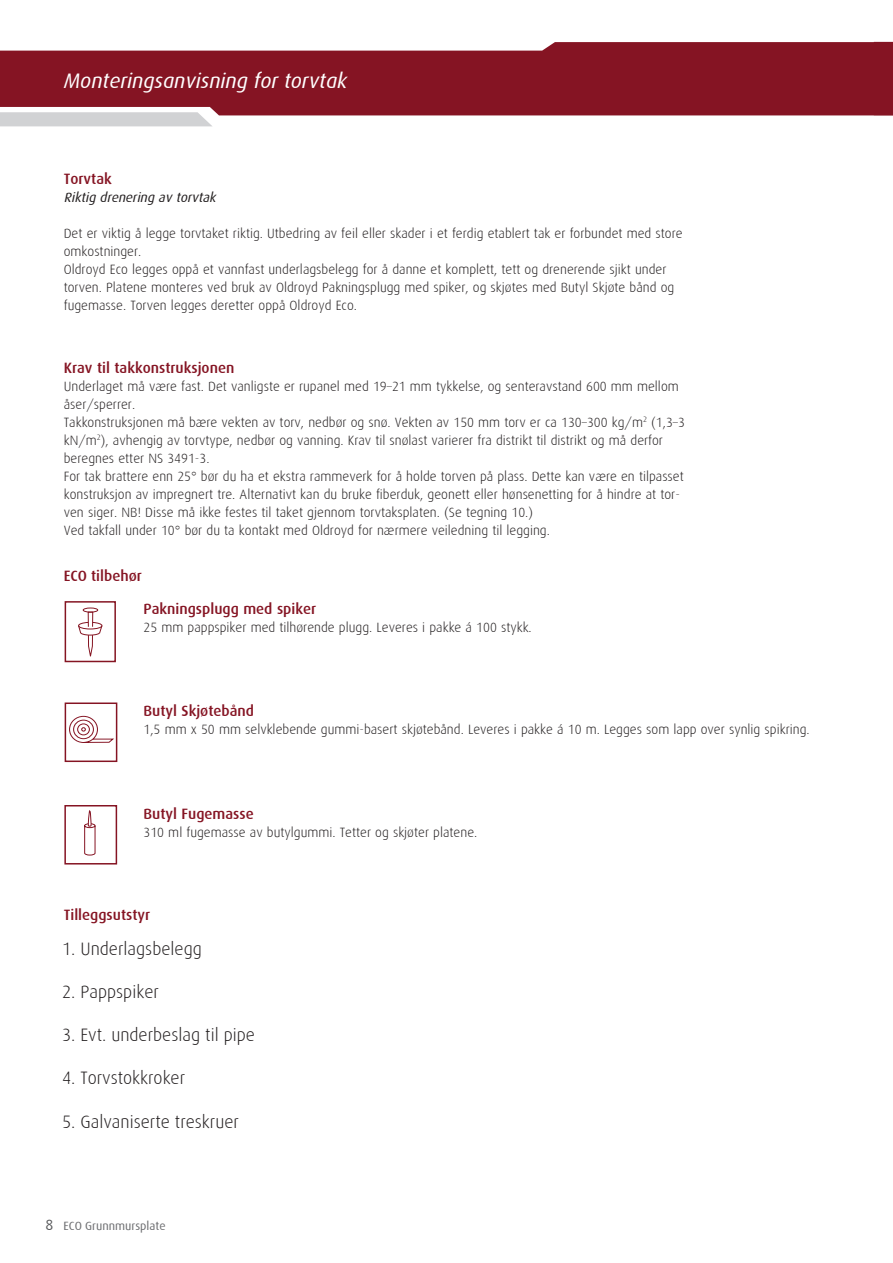
<style>
.page{position:relative;width:893px;height:1263px;background:#fff}
.page>*{position:absolute;margin:0;border:0;box-sizing:border-box;transform-origin:0 0}
.t1{font:italic 21px "Dax";color:#fff}
.t2{font:300 18px "Dax";color:#231f20}
.t3{font:500 15px "Dax";color:#851423}
.t4{font:300 13.5px/18px "Dax";color:#231f20}
.t5{font:italic 13.5px "Dax";color:#231f20}
.t6{font:12px "Dax";color:#6c6d70}
.s1{font-size:15px;color:#57585a}
</style>
<div class="page">
<svg style="left:0;top:42px;width:874px;height:73px;background:#902937"></svg>
<svg style="left:0;top:112px;width:213px;height:14px;background:#d3d4d6"></svg>
<svg style="left:874px;top:42px;width:19px;height:73px"></svg>
<div style="left:88px;top:612px;width:5px;height:15px;border:1px solid #851522"></div>
<svg style="left:78px;top:621px;width:25px;height:36px"></svg>
<div style="left:83px;top:608px;width:15px;height:4px;border:1px solid #851522;border-radius:50%"></div>
<div style="left:65px;top:601px;width:51px;height:61px;border:2px solid #851522"></div>
<svg style="left:69px;top:716px;width:45px;height:27px"></svg>
<div style="left:65px;top:702px;width:52px;height:60px;border:2px solid #851423"></div>
<svg style="left:84px;top:810px;width:11px;height:45px"></svg>
<div style="left:64px;top:805px;width:53px;height:59px;border:2px solid #851423"></div>
<h1 class="t1" style="left:64px;top:69px;width:285px">Monteringsanvisning for torvtak</h1>
<p class="t3" style="left:64px;top:170px;width:50px">Torvtak</p>
<p class="t5" style="left:64px;top:190px;width:156px">Riktig drenering av torvtak</p>
<p class="t4" style="left:64px;top:224px;width:620px">Det er viktig å legge torvtaket riktig. Utbedring av feil eller skader i et ferdig etablert tak er forbundet med store omkostninger.<br>Oldroyd Eco legges oppå et vannfast underlagsbelegg for å danne et komplett, tett og drenerende sjikt under torven. Platene monteres ved bruk av Oldroyd Pakningsplugg med spiker, og skjøtes med Butyl Skjøte bånd og fugemasse. Torven legges deretter oppå Oldroyd Eco.</p>
<p class="t3" style="left:64px;top:359px;width:172px">Krav til takkonstruksjonen</p>
<p class="t4" style="left:64px;top:377px;width:623px">Underlaget må være fast. Det vanligste er rupanel med 19–21 mm tykkelse, og senteravstand 600 mm mellom åser/sperrer.<br>Takkonstruksjonen må bære vekten av torv, nedbør og snø. Vekten av 150 mm torv er ca 130–300 kg/m<sup>2</sup> (1,3–3 kN/m<sup>2</sup>), avhengig av torvtype, nedbør og vanning. Krav til snølast varierer fra distrikt til distrikt og må derfor beregnes etter NS 3491-3.<br>For tak brattere enn 25° bør du ha et ekstra rammeverk for å holde torven på plass. Dette kan være en tilpasset konstruksjon av impregnert tre. Alternativt kan du bruke fiberduk, geonett eller hønsenetting for å hindre at tor&shy;ven siger. NB! Disse må ikke festes til taket gjennom torvtaksplaten. (Se tegning 10.)<br>Ved takfall under 10° bør du ta kontakt med Oldroyd for nærmere veiledning til legging.</p>
<p class="t3" style="left:64px;top:568px;width:80px">ECO tilbehør</p>
<p class="t3" style="left:144px;top:600px;width:174px">Pakningsplugg med spiker</p>
<p class="t4" style="left:144px;top:618px;width:390px">25 mm pappspiker med tilhørende plugg. Leveres i pakke á 100 stykk.</p>
<p class="t3" style="left:144px;top:703px;width:112px">Butyl Skjøtebånd</p>
<p class="t4" style="left:144px;top:721px;width:668px">1,5 mm x 50 mm selvklebende gummi-basert skjøtebånd. Leveres i pakke á 10 m. Legges som lapp over synlig spikring.</p>
<p class="t3" style="left:144px;top:805px;width:112px">Butyl Fugemasse</p>
<p class="t4" style="left:144px;top:823px;width:335px">310 ml fugemasse av butylgummi. Tetter og skjøter platene.</p>
<p class="t3" style="left:64px;top:907px;width:88px">Tilleggsutstyr</p>
<h2 class="t2" style="left:62px;top:939px;width:141px">1. Underlagsbelegg</h2>
<h2 class="t2" style="left:62px;top:982px;width:98px">2. Pappspiker</h2>
<h2 class="t2" style="left:62px;top:1025px;width:195px">3. Evt. underbeslag til pipe</h2>
<h2 class="t2" style="left:62px;top:1068px;width:125px">4. Torvstokkroker</h2>
<h2 class="t2" style="left:62px;top:1111px;width:178px">5. Galvaniserte treskruer</h2>
<p class="t6" style="left:45px;top:1219px;width:122px"><span class="s1">8</span> ECO Grunnmursplate</p>
</div>
